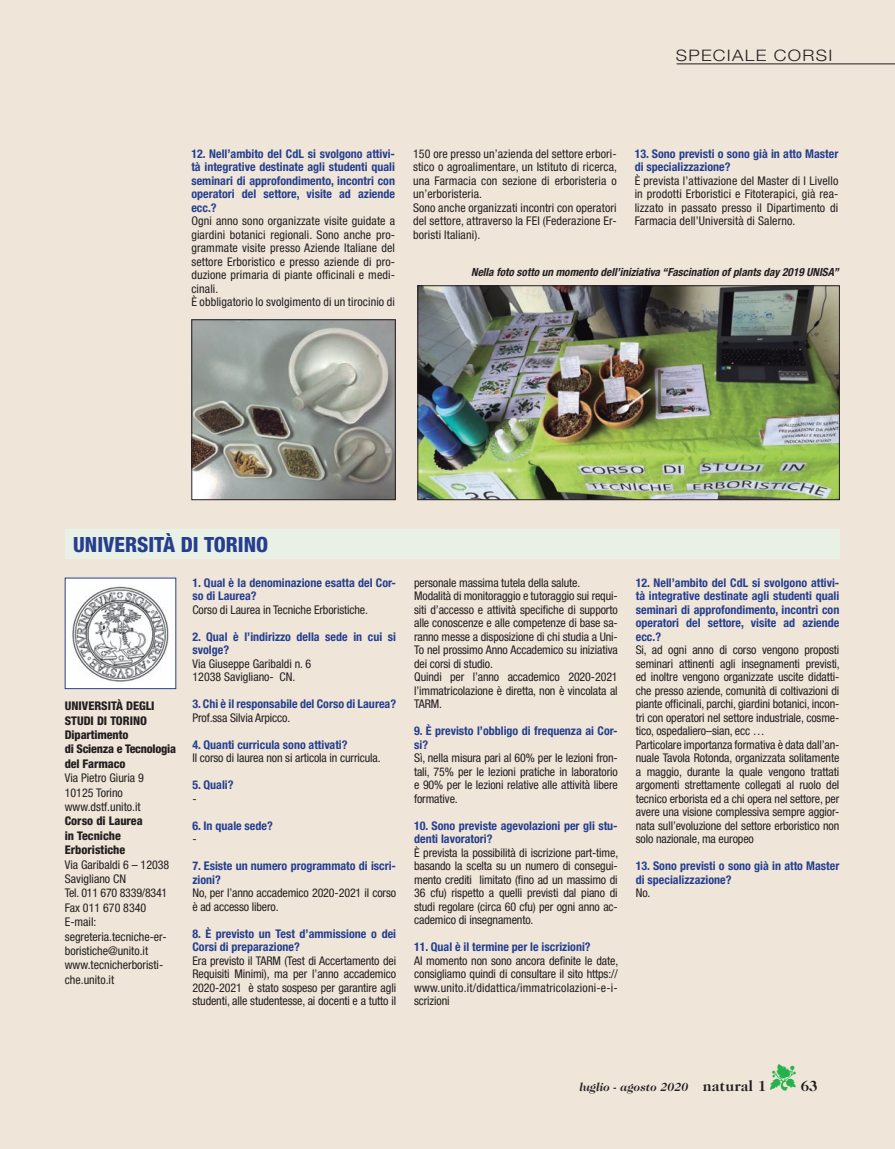
<style>
.page{position:relative;width:895px;height:1149px;background:#fff}
.page>*{position:absolute;margin:0;border:0;box-sizing:border-box;transform-origin:0 0}
.t1{font:800 condensed 21px "Helvetica Neue LT Std";color:#253f8e}
.t2{font:300 15.9px "Helvetica Neue LT Std";letter-spacing:.07em;color:#231f20;scale:1.14 1}
.t3{font:700 15px "Caslon 224 IT Cby BT";color:#231f20}
.tex{font:condensed 12px/13.5px "Helvetica Neue LT Std";letter-spacing:-.01em;color:#231f20;text-align:justify}
.Domande{font:700 condensed 12px/13.5px "Helvetica Neue LT Std";color:#253f8e}
.t4{font:800 condensed 12px "Helvetica Neue LT Std";color:#231f20}
.Domande-2{font:condensed 12px "Helvetica Neue LT Std";color:#231f20}
.tex-2{font:condensed 12px "Helvetica Neue LT Std";letter-spacing:.01em;color:#231f20}
.t5{font:800 condensed 12px/14.4px "Helvetica Neue LT Std";letter-spacing:-.02em;color:#231f20}
.t6{font:italic 700 12px "Caslon 224 IT Cby BT";color:#231f20}
.t7{font:italic 700 condensed 11.25px "Helvetica Neue LT Std";color:#231f20}
.s1{color:#23b24b}
.s2{font-style:normal;font-size:15px}
</style>
<div class="page">
<div style="left:0;top:0;width:894px;height:1149px;background:#efe5d9"></div>
<div style="left:65px;top:530px;width:774px;height:29px;background:#e9f0e6"></div>
<div style="left:65px;top:578px;width:111px;height:111px;background:#fff"></div>
<img style="left:72px;top:586px;width:97px;height:96px">
<hr style="left:676px;top:64px;width:218px;height:1px;background:#231f20">
<img style="left:193px;top:321px;width:200px;height:177px">
<div style="left:191px;top:319px;width:204px;height:181px;border:1px solid #231f20"></div>
<img style="left:419px;top:287px;width:418px;height:211px">
<div style="left:417px;top:285px;width:422px;height:215px;border:1px solid #231f20"></div>
<p class="t2" style="left:675px;top:45px;width:139px">SPECIALE CORSI</p>
<p class="Domande" style="left:191px;top:147px;width:205px;text-align:justify">12. Nell’ambito del CdL si svolgono attivi&shy;tà integrative destinate agli studenti quali seminari di approfondimento, incontri con operatori del settore, visite ad aziende ecc.?</p>
<p class="tex" style="left:191px;top:214px;width:205px">Ogni anno sono organizzate visite guidate a giardini botanici regionali. Sono anche pro&shy;grammate visite presso Aziende Italiane del settore Erboristico e presso aziende di pro&shy;duzione primaria di piante officinali e medi&shy;cinali.</p>
<p class="tex-2" style="left:191px;top:295px;width:205px">È obbligatorio lo svolgimento di un tirocinio di</p>
<p class="tex" style="left:413px;top:147px;width:205px">150 ore presso un’azienda del settore erbori&shy;stico o agroalimentare, un Istituto di ricerca, una Farmacia con sezione di erboristeria o un’erboristeria.</p>
<p class="tex" style="left:413px;top:201px;width:205px">Sono anche organizzati incontri con operatori del settore, attraverso la FEI (Federazione Er&shy;boristi Italiani).</p>
<p class="Domande" style="left:634px;top:147px;width:205px">13. Sono previsti o sono già in atto Master di specializzazione?</p>
<p class="tex" style="left:634px;top:174px;width:205px">È prevista l’attivazione del Master di I Livello in prodotti Erboristici e Fitoterapici, già rea&shy;lizzato in passato presso il Dipartimento di Farmacia dell’Università di Salerno.</p>
<p class="t7" style="left:471px;top:266px;width:369px">Nella foto sotto un momento dell’iniziativa “Fascination of plants day 2019 UNISA”</p>
<p class="t1" style="left:73px;top:532px;width:196px">UNIVERSITÀ DI TORINO</p>
<p class="t4" style="left:65px;top:698px;width:91px">UNIVERSITÀ DEGLI</p>
<p class="t4" style="left:65px;top:713px;width:84px">STUDI DI TORINO</p>
<p class="t4" style="left:65px;top:727px;width:65px">Dipartimento</p>
<p class="t5" style="left:65px;top:742px;width:113px">di Scienza e Tecnologia del Farmaco</p>
<p class="tex" style="left:65px;top:771px;width:81px">Via Pietro Giuria 9</p>
<p class="tex" style="left:65px;top:785px;width:60px">10125 Torino</p>
<p class="tex" style="left:65px;top:800px;width:77px">www.dstf.unito.it</p>
<p class="t4" style="left:65px;top:814px;width:79px">Corso di Laurea</p>
<p class="t4" style="left:65px;top:828px;width:58px">in Tecniche</p>
<p class="t4" style="left:65px;top:842px;width:62px">Erboristiche</p>
<p class="tex" style="left:65px;top:857px;width:106px;line-height:14.4px">Via Garibaldi 6 – 12038<br>Savigliano CN</p>
<p class="tex" style="left:65px;top:886px;width:104px;line-height:14.4px">Tel. 011 670 8339/8341<br>Fax 011 670 8340</p>
<p class="tex" style="left:65px;top:915px;width:33px">E-mail:</p>
<p class="tex" style="left:65px;top:929px;width:103px;line-height:14.4px">segreteria.tecniche-er&shy;boristiche@unito.it</p>
<p class="tex" style="left:65px;top:958px;width:100px;line-height:14.4px">www.tecnicherboristi&shy;che.unito.it</p>
<p class="Domande" style="left:192px;top:575px;width:205px">1. Qual è la denominazione esatta del Cor&shy;so di Laurea?</p>
<p class="tex" style="left:192px;top:603px;width:177px">Corso di Laurea in Tecniche Erboristiche.</p>
<p class="Domande" style="left:192px;top:629px;width:205px">2. Qual è l’indirizzo della sede in cui si svolge?</p>
<p class="Domande-2" style="left:192px;top:656px;width:120px">Via Giuseppe Garibaldi n. 6</p>
<p class="Domande-2" style="left:192px;top:670px;width:104px">12038 Savigliano- CN.</p>
<p class="Domande" style="left:192px;top:697px;width:205px">3. Chi è il responsabile del Corso di Laurea?</p>
<p class="tex" style="left:192px;top:711px;width:99px">Prof.ssa Silvia Arpicco.</p>
<p class="Domande" style="left:192px;top:737px;width:156px">4. Quanti curricula sono attivati?</p>
<p class="tex" style="left:192px;top:751px;width:190px">Il corso di laurea non si articola in curricula.</p>
<p class="Domande" style="left:192px;top:778px;width:43px">5. Quali?</p>
<p class="tex" style="left:192px;top:792px;width:6px">-</p>
<p class="Domande" style="left:192px;top:818px;width:82px">6. In quale sede?</p>
<p class="tex" style="left:192px;top:832px;width:6px">-</p>
<p class="Domande" style="left:192px;top:859px;width:205px">7. Esiste un numero programmato di iscri&shy;zioni?</p>
<p class="tex" style="left:192px;top:886px;width:205px">No, per l’anno accademico 2020-2021 il corso è ad accesso libero.</p>
<p class="Domande" style="left:192px;top:926px;width:205px">8. È previsto un Test d’ammissione o dei<br>Corsi di preparazione?</p>
<p class="tex" style="left:192px;top:954px;width:205px">Era previsto il TARM (Test di Accertamento dei Requisiti Minimi), ma per l’anno accademico 2020-2021 è stato sospeso per garantire agli studenti, alle studentesse, ai docenti e a tutto il</p>
<p class="tex" style="left:414px;top:576px;width:168px">personale massima tutela della salute.</p>
<p class="tex" style="left:414px;top:589px;width:205px">Modalità di monitoraggio e tutoraggio sui requi&shy;siti d’accesso e attività specifiche di supporto alle conoscenze e alle competenze di base sa&shy;ranno messe a disposizione di chi studia a Uni-To nel prossimo Anno Accademico su iniziativa dei corsi di studio.</p>
<p class="tex" style="left:414px;top:670px;width:205px">Quindi per l’anno accademico 2020-2021 l’immatricolazione è diretta, non è vincolata al TARM.</p>
<p class="Domande" style="left:414px;top:724px;width:205px">9. È previsto l’obbligo di frequenza ai Cor&shy;si?</p>
<p class="tex" style="left:414px;top:751px;width:205px">Sì, nella misura pari al 60% per le lezioni fron&shy;tali, 75% per le lezioni pratiche in laboratorio e 90% per le lezioni relative alle attività libere formative.</p>
<p class="Domande" style="left:414px;top:818px;width:205px">10. Sono previste agevolazioni per gli stu&shy;denti lavoratori?</p>
<p class="tex" style="left:414px;top:846px;width:205px">È prevista la possibilità di iscrizione part-time, basando la scelta su un numero di consegui&shy;mento crediti limitato (fino ad un massimo di 36 cfu) rispetto a quelli previsti dal piano di studi regolare (circa 60 cfu) per ogni anno ac&shy;cademico di insegnamento.</p>
<p class="Domande" style="left:414px;top:940px;width:178px">11. Qual è il termine per le iscrizioni?</p>
<p class="tex" style="left:414px;top:954px;width:205px">Al momento non sono ancora definite le date, consigliamo quindi di consultare il sito https:// www.unito.it/didattica/immatricolazioni-e-i&shy;scrizioni</p>
<p class="Domande" style="left:635px;top:575px;width:205px;text-align:justify">12. Nell’ambito del CdL si svolgono attivi&shy;tà integrative destinate agli studenti quali seminari di approfondimento, incontri con operatori del settore, visite ad aziende ecc.?</p>
<p class="tex" style="left:635px;top:643px;width:205px">Si, ad ogni anno di corso vengono proposti seminari attinenti agli insegnamenti previsti, ed inoltre vengono organizzate uscite didatti&shy;che presso aziende, comunità di coltivazioni di piante officinali, parchi, giardini botanici, incon&shy;tri con operatori nel settore industriale, cosme&shy;tico, ospedaliero–sian, ecc …</p>
<p class="tex" style="left:635px;top:738px;width:205px">Particolare importanza formativa è data dall’an&shy;nuale Tavola Rotonda, organizzata solitamente a maggio, durante la quale vengono trattati argomenti strettamente collegati al ruolo del tecnico erborista ed a chi opera nel settore, per avere una visione complessiva sempre aggior&shy;nata sull’evoluzione del settore erboristico non solo nazionale, ma europeo</p>
<p class="Domande" style="left:635px;top:859px;width:205px">13. Sono previsti o sono già in atto Master di specializzazione?</p>
<p class="tex" style="left:635px;top:886px;width:16px">No.</p>
<p class="t3" style="left:769px;top:1077px;width:49px"><span class="s1">▼</span> 63</p>
<p class="t6" style="left:579px;top:1079px;width:188px">luglio - agosto 2020 <span class="s2">natural 1</span></p>
</div>
